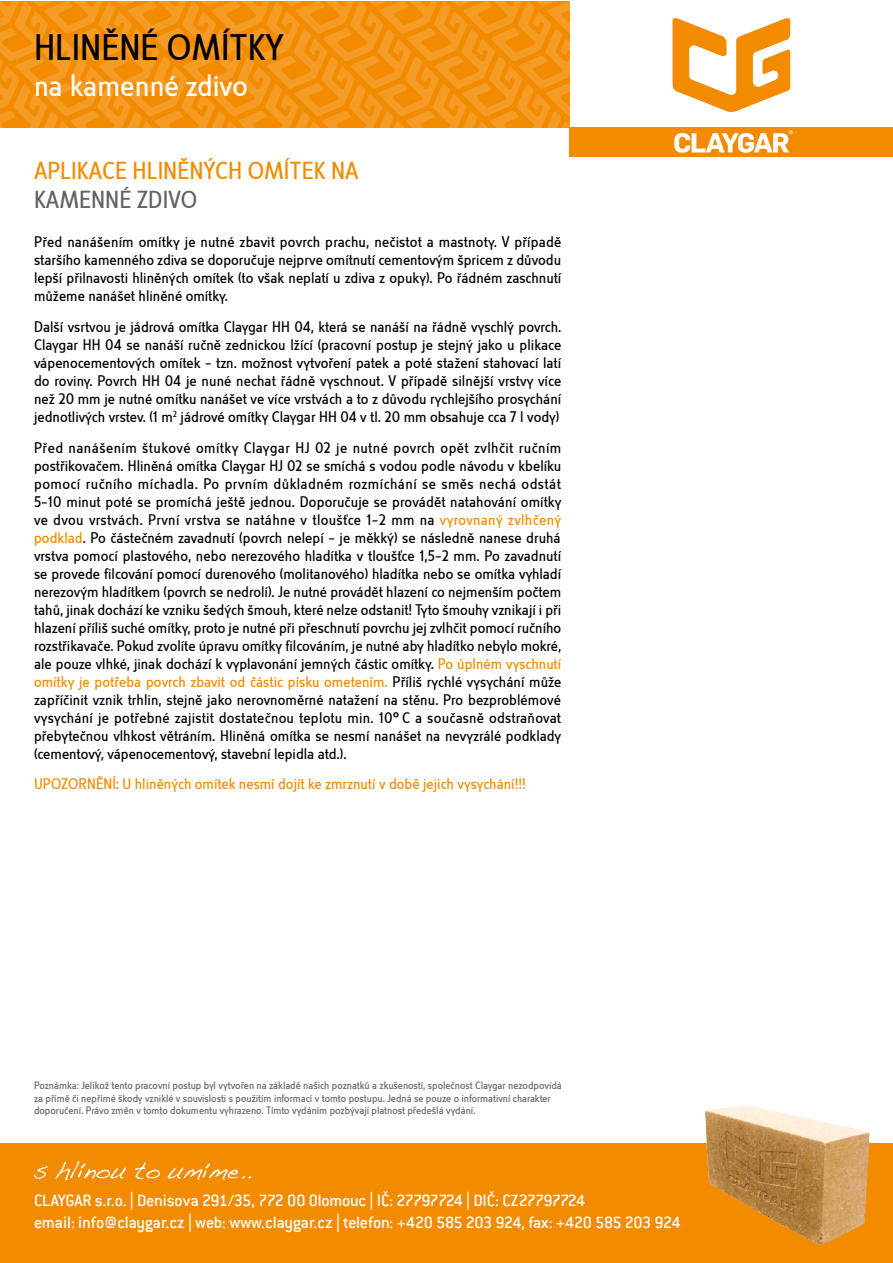
<style>
.page{position:relative;width:893px;height:1263px;background:#fff}
.page>*{position:absolute;margin:0;border:0;box-sizing:border-box;transform-origin:0 0}
.t1{font:36px "Berlin CE";color:#000}
.t2{font:30px "Berlin CE";color:#fff}
.t3{font:24px "Berlin CE";color:#f28b00}
.t4{font:24px "Berlin CE";color:#636362}
.t5{font:500 18px/21.6px "Conduit ITC";letter-spacing:-.02em;color:#fff}
.t6{font:15px/18px "Berlin CE";color:#000;text-align:justify}
.t7{font:15px "Berlin CE";color:#f28b00}
.t8{font:10.5px/12.6px "Berlin CE";color:#636362}
.s1{color:#f28b00}
.s2{font-family:"Helvetica Neue LT Pro";font-weight:400}
</style>
<div class="page">
<div style="left:0;top:1144px;width:892px;height:119px;background:#f28b00"></div>
<svg style="left:0;top:1px;width:570px;height:127px;background:#f29414"></svg>
<svg style="left:672px;top:18px;width:118px;height:94px"></svg>
<div style="left:570px;top:128px;width:322px;height:29px;background:#f28b00"></div>
<svg style="left:674px;top:130px;width:119px;height:23px"></svg>
<svg style="left:34px;top:1166px;width:14px;height:13px"></svg>
<svg style="left:55px;top:1161px;width:71px;height:19px"></svg>
<svg style="left:135px;top:1162px;width:25px;height:17px"></svg>
<svg style="left:168px;top:1163px;width:83px;height:17px"></svg>
<img style="left:705px;top:1105px;width:164px;height:140px">
<h1 class="t1" style="left:34px;top:27px;width:251px">HLINĚNÉ OMÍTKY</h1>
<h2 class="t2" style="left:34px;top:69px;width:215px">na kamenné zdivo</h2>
<h3 class="t3" style="left:34px;top:157px;width:326px">APLIKACE HLINĚNÝCH OMÍTEK NA</h3>
<h3 class="t4" style="left:34px;top:186px;width:165px">KAMENNÉ ZDIVO</h3>
<p class="t6" style="left:34px;top:233px;width:529px">Před nanášením omítky je nutné zbavit povrch prachu, nečistot a mastnoty. V případě staršího kamenného zdiva se doporučuje nejprve omítnutí cementovým špricem z důvodu lepší přilnavosti hliněných omítek (to však neplatí u zdiva z opuky). Po řádném zaschnutí můžeme nanášet hliněné omítky.</p>
<p class="t6" style="left:34px;top:317px;width:529px">Další vsrtvou je jádrová omítka Claygar HH 04, která se nanáší na řádně vyschlý povrch.<br>Claygar HH 04 se nanáší ručně zednickou lžící (pracovní postup je stejný jako u plikace vápenocementových omítek – tzn. možnost vytvoření patek a poté stažení stahovací latí do roviny. Povrch HH 04 je nuné nechat řádně vyschnout. V případě silnější vrstvy více než 20 mm je nutné omítku nanášet ve více vrstvách a to z důvodu rychlejšího prosychání jednotlivých vrstev. (1 m<sup>2</sup> jádrové omítky Claygar HH 04 v tl. 20 mm obsahuje cca 7 l vody)</p>
<p class="t6" style="left:34px;top:438px;width:529px">Před nanášením štukové omítky Claygar HJ 02 je nutné povrch opět zvlhčit ručním postřikovačem. Hliněná omítka Claygar HJ 02 se smíchá s vodou podle návodu v kbelíku pomocí ručního míchadla. Po prvním důkladném rozmíchání se směs nechá odstát 5–10 minut poté se promíchá ještě jednou. Doporučuje se provádět natahování omítky ve dvou vrstvách. První vrstva se natáhne v tloušťce 1–2 mm na <span class="s1">vyrovnaný zvlhčený podklad</span>. Po částečném zavadnutí (povrch nelepí – je měkký) se následně nanese druhá vrstva pomocí plastového, nebo nerezového hladítka v tloušťce 1,5–2 mm. Po zavadnutí se provede filcování pomocí durenového (molitanového) hladítka nebo se omítka vyhladí nerezovým hladítkem (povrch se nedrolí). Je nutné provádět hlazení co nejmenším počtem tahů, jinak dochází ke vzniku šedých šmouh, které nelze odstanit! Tyto šmouhy vznikají i při hlazení příliš suché omítky, proto je nutné při přeschnutí povrchu jej zvlhčit pomocí ručního rozstřikavače. Pokud zvolíte úpravu omítky filcováním, je nutné aby hladítko nebylo mokré, ale pouze vlhké, jinak dochází k vyplavonání jemných částic omítky. <span class="s1">Po úplném vyschnutí omítky je potřeba povrch zbavit od částic písku ometením.</span> Příliš rychlé vysychání může zapříčinit vznik trhlin, stejně jako nerovnoměrné natažení na stěnu. Pro bezproblémové vysychání je potřebné zajistit dostatečnou teplotu min. 10° C a současně odstraňovat přebytečnou vlhkost větráním. Hliněná omítka se nesmí nanášet na nevyzrálé podklady (cementový, vápenocementový, stavební lepidla atd.).</p>
<p class="t7" style="left:34px;top:776px;width:493px">UPOZORNĚNÍ: U hliněných omítek nesmí dojít ke zmrznutí v době jejich vysychání!!!</p>
<p class="t8" style="left:34px;top:1079px;width:529px">Poznámka: Jelikož tento pracovní postup byl vytvořen na základě našich poznatků a zkušeností, společnost Claygar nezodpovídá za přímě či nepřímé škody vzniklé v souvislosti s použitím informací v tomto postupu. Jedná se pouze o informativní charakter doporučení. Právo změn v tomto dokumentu vyhrazeno. Tímto vydáním pozbývají platnost předešlá vydání.</p>
<p class="t5" style="left:34px;top:1189px;width:648px">CLAYGAR s.r.o. <span class="s2">|</span> Denisova 291/35, 772 00 Olomouc <span class="s2">|</span> ICˇ: 27797724 <span class="s2">|</span> DICˇ: CZ27797724<br>email: info@claygar.cz <span class="s2">|</span> web: www.claygar.cz <span class="s2">|</span> telefon: +420 585 203 924, fax: +420 585 203 924</p>
</div>
